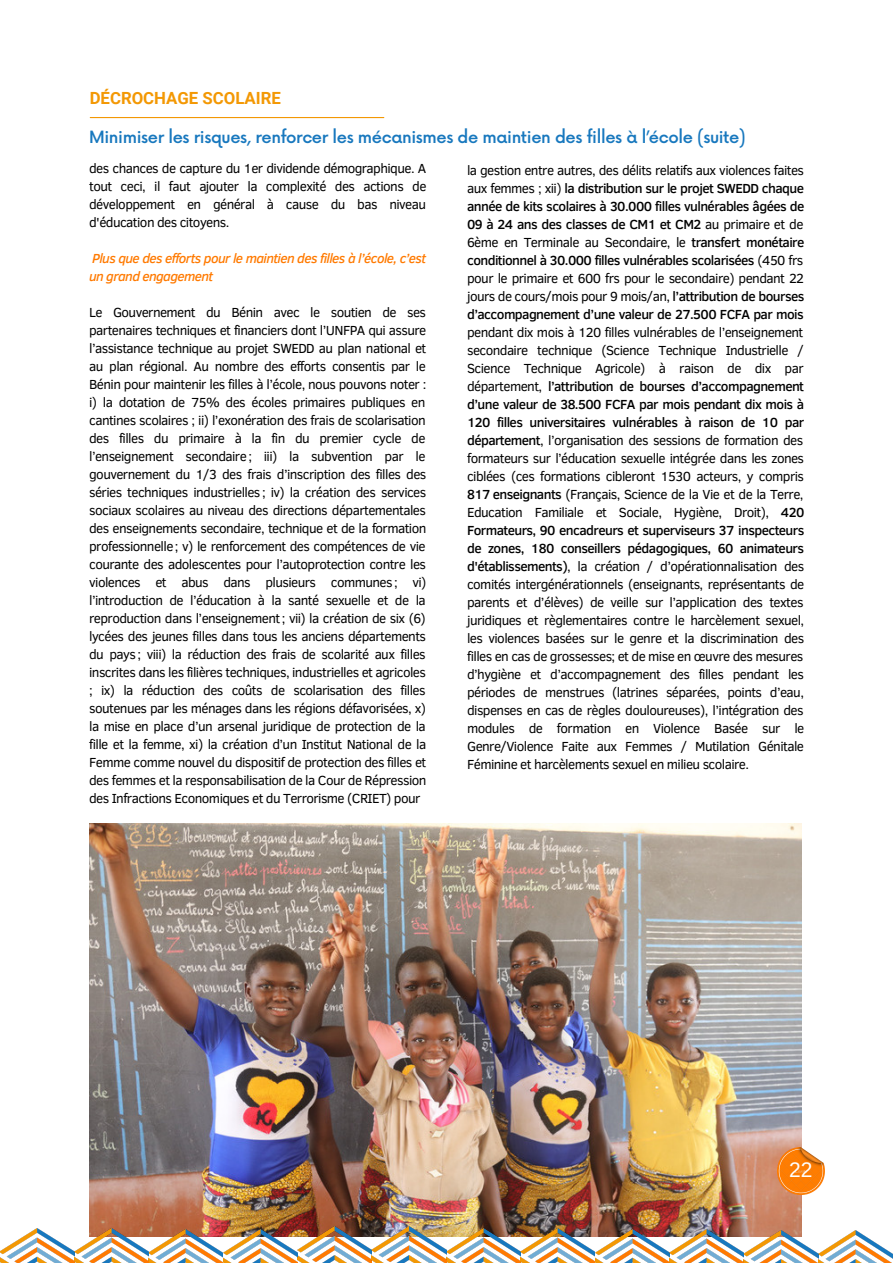
<style>
.page{position:relative;width:893px;height:1264px;background:#fff}
.page>*{position:absolute;margin:0;border:0;box-sizing:border-box;transform-origin:0 0}
.t1{font:21px "Arimo";color:#fff}
.t2{font:700 16.8px "Roboto";color:#f39804}
.t3{font:500 16.5px "Now";letter-spacing:-.025em;color:#1878be}
.t4{font:13.5px/18px "Clear Sans";letter-spacing:-.045em;color:#000;text-align:justify}
.t5{font:italic 500 13.5px/18px "Clear Sans";letter-spacing:-.045em;color:#ff7a01}
.s1{font-weight:500}
</style>
<div class="page">
<hr style="left:90px;top:117px;width:294px;height:1px;background:#f39804">
<img style="left:89px;top:823px;width:712px;height:405px">
<img style="left:0;top:1228px;width:297px;height:34px">
<img style="left:297px;top:1226px;width:149px;height:36px">
<img style="left:446px;top:1228px;width:446px;height:34px">
<img style="left:777px;top:1147px;width:47px;height:47px">
<p class="t2" style="left:90px;top:88px;width:193px">DÉCROCHAGE SCOLAIRE</p>
<p class="t3" style="left:89px;top:128px;width:658px">Minimiser les risques, renforcer les mécanismes de maintien des filles à l’école (suite)</p>
<p class="t4" style="left:89px;top:158px;width:339px">des chances de capture du 1er dividende démographique. A tout ceci, il faut ajouter la complexité des actions de développement en général à cause du bas niveau d'éducation des citoyens.</p>
<p class="t5" style="left:89px;top:248px;width:338px">Plus que des efforts pour le maintien des filles à l’école, c’est un grand engagement</p>
<p class="t4" style="left:89px;top:302px;width:339px">Le Gouvernement du Bénin avec le soutien de ses partenaires techniques et financiers dont l’UNFPA qui assure l’assistance technique au projet SWEDD au plan national et au plan régional. Au nombre des efforts consentis par le Bénin pour maintenir les filles à l’école, nous pouvons noter : i) la dotation de 75% des écoles primaires publiques en cantines scolaires ; ii) l’exonération des frais de scolarisation des filles du primaire à la fin du premier cycle de l’enseignement secondaire ; iii) la subvention par le gouvernement du 1/3 des frais d’inscription des filles des séries techniques industrielles ; iv) la création des services sociaux scolaires au niveau des directions départementales des enseignements secondaire, technique et de la formation professionnelle ; v) le renforcement des compétences de vie courante des adolescentes pour l’autoprotection contre les violences et abus dans plusieurs communes ; vi) l’introduction de l’éducation à la santé sexuelle et de la reproduction dans l’enseignement ; vii) la création de six (6) lycées des jeunes filles dans tous les anciens départements du pays ; viii) la réduction des frais de scolarité aux filles inscrites dans les filières techniques, industrielles et agricoles ; ix) la réduction des coûts de scolarisation des filles soutenues par les ménages dans les régions défavorisées, x) la mise en place d’un arsenal juridique de protection de la fille et la femme, xi) la création d’un Institut National de la Femme comme nouvel du dispositif de protection des filles et des femmes et la responsabilisation de la Cour de Répression des Infractions Economiques et du Terrorisme (CRIET) pour</p>
<p class="t4" style="left:467px;top:160px;width:339px">la gestion entre autres, des délits relatifs aux violences faites aux femmes ; xii) <span class="s1">la distribution sur le projet SWEDD chaque année de kits scolaires à 30.000 filles vulnérables âgées de 09 à 24 ans des classes de CM1 et CM2</span> au primaire et de 6ème en Terminale au Secondaire, le <span class="s1">transfert monétaire conditionnel à 30.000 filles vulnérables scolarisées</span> (450 frs pour le primaire et 600 frs pour le secondaire) pendant 22 jours de cours/mois pour 9 mois/an, <span class="s1">l’attribution de bourses d’accompagnement d’une valeur de 27.500 FCFA par mois </span>pendant dix mois à 120 filles vulnérables de l’enseignement secondaire technique (Science Technique Industrielle / Science Technique Agricole) à raison de dix par département, <span class="s1">l’attribution de bourses d’accompagnement d’une valeur de 38.500 FCFA par mois pendant dix mois à 120 filles universitaires vulnérables à raison de 10 par département</span>, l’organisation des sessions de formation des formateurs sur l’éducation sexuelle intégrée dans les zones ciblées (ces formations cibleront 1530 acteurs, y compris <span class="s1">817 enseignants</span> (Français, Science de la Vie et de la Terre, Education Familiale et Sociale, Hygiène, Droit), <span class="s1">420<br>Formateurs, 90 encadreurs et superviseurs 37 inspecteurs de zones, 180 conseillers pédagogiques, 60 animateurs d'établissements)</span>, la création / d’opérationnalisation des comités intergénérationnels (enseignants, représentants de parents et d’élèves) de veille sur l’application des textes juridiques et règlementaires contre le harcèlement sexuel, les violences basées sur le genre et la discrimination des filles en cas de grossesses; et de mise en œuvre des mesures d’hygiène et d’accompagnement des filles pendant les périodes de menstrues (latrines séparées, points d’eau, dispenses en cas de règles douloureuses), l’intégration des modules de formation en Violence Basée sur le Genre/Violence Faite aux Femmes / Mutilation Génitale Féminine et harcèlements sexuel en milieu scolaire.</p>
<p class="t1" style="left:789px;top:1158px;width:25px">22</p>
</div>
